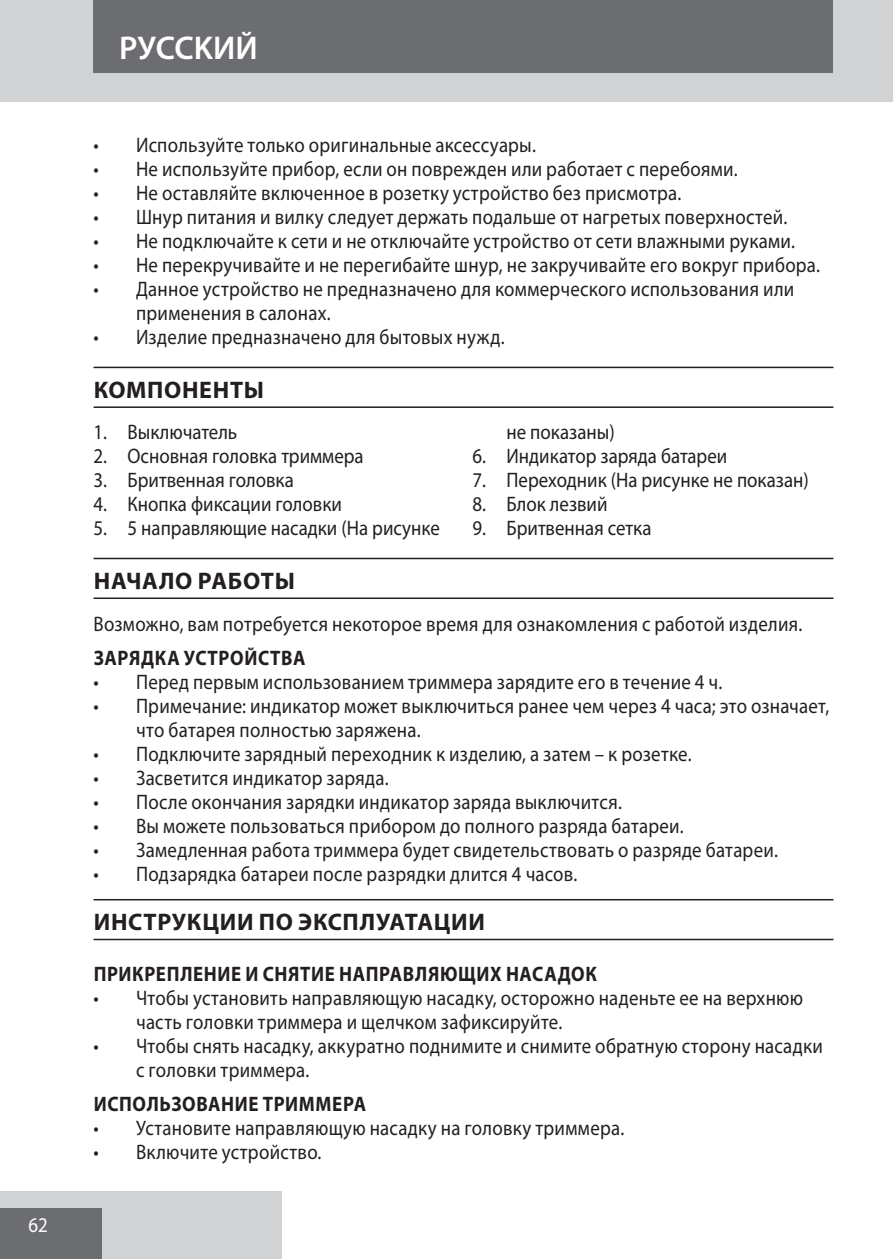
<style>
.page{position:relative;width:893px;height:1259px;background:#fff}
.page>*{position:absolute;margin:0;border:0;box-sizing:border-box;transform-origin:0 0}
.t1{font:600 33px "Myriad Pro";color:#fff}
.t2{font:700 24px "Myriad Pro";letter-spacing:.03em;color:#231f20}
.default{font:21px/24px "Myriad Pro";letter-spacing:.015em;color:#231f20;scale:.9 1}
.t3{font:700 21px "Myriad Pro";letter-spacing:.035em;color:#231f20;scale:.9 1}
.t4{font:21px "Myriad Pro";color:#fff;scale:.9 1}
</style>
<div class="page">
<div style="left:0;top:0;width:893px;height:102px;background:#d1d2d4"></div>
<div style="left:0;top:1191px;width:282px;height:68px;background:#d1d2d4"></div>
<div style="left:0;top:1208px;width:102px;height:51px;background:#6c6d70"></div>
<div style="left:94px;top:0;width:739px;height:73px;background:#6c6d70"></div>
<hr style="left:94px;top:367px;width:739px;height:1px;background:#231f20">
<hr style="left:94px;top:406px;width:739px;height:2px;background:#231f20">
<hr style="left:94px;top:558px;width:739px;height:1px;background:#231f20">
<hr style="left:94px;top:597px;width:739px;height:2px;background:#231f20">
<hr style="left:94px;top:899px;width:739px;height:1px;background:#231f20">
<hr style="left:94px;top:938px;width:739px;height:2px;background:#231f20">
<p class="t4" style="left:29px;top:1212px;width:23px">62</p>
<p class="t1" style="left:119px;top:27px;width:140px">PУCCKИЙ</p>
<p class="default" style="left:94px;top:132px;width:493px">• Используйте только оригинальные аксессуары.</p>
<p class="default" style="left:94px;top:156px;width:717px">• Не используйте прибор, если он поврежден или работает с перебоями.</p>
<p class="default" style="left:94px;top:180px;width:655px">• Не оставляйте включенное в розетку устройство без присмотра.</p>
<p class="default" style="left:94px;top:204px;width:773px">• Шнур питания и вилку следует держать подальше от нагретых поверхностей.</p>
<p class="default" style="left:94px;top:228px;width:781px">• Не подключайте к сети и не отключайте устройство от сети влажными руками.</p>
<p class="default" style="left:94px;top:252px;width:809px">• Не перекручивайте и не перегибайте шнур, не закручивайте его вокруг прибора.</p>
<p class="default" style="left:136px;top:276px;width:733px;text-indent:-43px">• Данное устройство не предназначено для коммерческого использования или применения в салонах.</p>
<p class="default" style="left:94px;top:324px;width:458px">• Изделие предназначено для бытовых нужд.</p>
<p class="t2" style="left:94px;top:374px;width:172px">КОМПОНЕНТЫ</p>
<p class="default" style="left:94px;top:419px;width:161px">1. Выключатель</p>
<p class="default" style="left:94px;top:443px;width:302px">2. Основная головка триммера</p>
<p class="default" style="left:94px;top:467px;width:224px">3. Бритвенная головка</p>
<p class="default" style="left:94px;top:491px;width:277px">4. Кнопка фиксации головки</p>
<p class="default" style="left:94px;top:515px;width:386px">5. 5 направляющие насадки (На рисунке</p>
<p class="default" style="left:506px;top:419px;width:122px">не показаны)</p>
<p class="default" style="left:472px;top:443px;width:285px">6. Индикатор заряда батареи</p>
<p class="default" style="left:472px;top:467px;width:375px">7. Переходник (На рисунке не показан)</p>
<p class="default" style="left:472px;top:491px;width:152px">8. Блок лезвий</p>
<p class="default" style="left:472px;top:515px;width:200px">9. Бритвенная сетка</p>
<p class="t2" style="left:94px;top:565px;width:203px">НАЧАЛО РАБОТЫ</p>
<p class="default" style="left:94px;top:612px;width:789px">Возможно, вам потребуется некоторое время для ознакомления с работой изделия.</p>
<p class="t3" style="left:94px;top:644px;width:237px">ЗАРЯДКА УСТРОЙСТВА</p>
<p class="default" style="left:94px;top:669px;width:700px">• Перед первым использованием триммера зарядите его в течение 4 ч.</p>
<p class="default" style="left:136px;top:693px;width:772px;text-indent:-43px">• Примечание: индикатор может выключиться ранее чем через 4 часа; это означает, что батарея полностью заряжена.</p>
<p class="default" style="left:94px;top:741px;width:666px">• Подключите зарядный переходник к изделию, а затем – к розетке.</p>
<p class="default" style="left:94px;top:765px;width:329px">• Засветится индикатор заряда.</p>
<p class="default" style="left:94px;top:789px;width:589px">• После окончания зарядки индикатор заряда выключится.</p>
<p class="default" style="left:94px;top:813px;width:657px">• Вы можете пользоваться прибором до полного разряда батареи.</p>
<p class="default" style="left:94px;top:837px;width:762px">• Замедленная работа триммера будет свидетельствовать о разряде батареи.</p>
<p class="default" style="left:94px;top:861px;width:539px">• Подзарядка батареи после разрядки длится 4 часов.</p>
<p class="t2" style="left:94px;top:906px;width:393px">ИНСТРУКЦИИ ПО ЭКСПЛУАТАЦИИ</p>
<p class="t3" style="left:94px;top:960px;width:560px">ПРИКРЕПЛЕНИЕ И СНЯТИЕ НАПРАВЛЯЮЩИХ НАСАДОК</p>
<p class="default" style="left:136px;top:985px;width:743px;text-indent:-43px">• Чтобы установить направляющую насадку, осторожно наденьте ее на верхнюю часть головки триммера и щелчком зафиксируйте.</p>
<p class="default" style="left:136px;top:1033px;width:765px;text-indent:-43px">• Чтобы снять насадку, аккуратно поднимите и снимите обратную сторону насадки с головки триммера.</p>
<p class="t3" style="left:94px;top:1090px;width:304px">ИСПОЛЬЗОВАНИЕ ТРИММЕРА</p>
<p class="default" style="left:94px;top:1115px;width:591px">• Установите направляющую насадку на головку триммера.</p>
<p class="default" style="left:94px;top:1139px;width:255px">• Включите устройство.</p>
</div>
